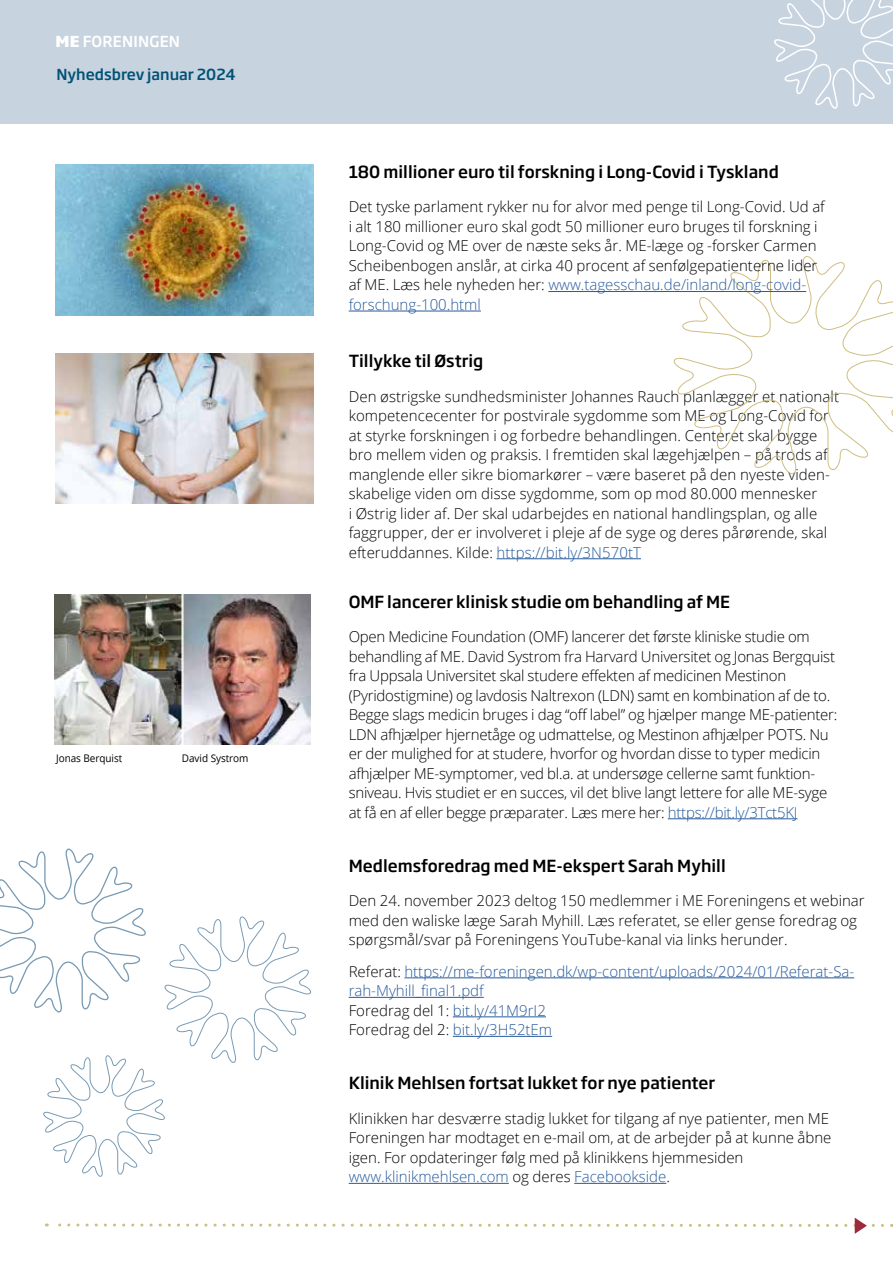
<style>
.page{position:relative;width:893px;height:1263px;background:#fff}
.page>*{position:absolute;margin:0;border:0;box-sizing:border-box;transform-origin:0 0}
.t1{font:500 16.5px "Soho Gothic Pro";color:#000}
.t2{font:300 15px/19.5px "Open Sans";color:#000}
.t3{font:300 15px/19.5px "Open Sans";color:#275b9b}
.t4{font:500 15px "Soho Gothic Pro";color:#005275}
.t5{font:500 15px "Soho Gothic Pro";letter-spacing:.015em;color:#fff}
.t6{font:10.5px "Open Sans";letter-spacing:-.005em;color:#000;scale:.95 1}
.s1{font-weight:800}
.s2{color:#275b9b}
.s3{color:#000}
</style>
<div class="page">
<div style="left:0;top:0;width:893px;height:124px;background:#c8d3e0"></div>
<svg style="left:774px;top:0;width:119px;height:109px"></svg>
<hr style="left:497px;top:558px;width:144px;height:1px;background:#275b9b">
<hr style="left:349px;top:1183px;width:160px;height:1px;background:#275b9b">
<hr style="left:574px;top:1183px;width:92px;height:1px;background:#275b9b">
<svg style="left:46px;top:1217px;width:836px;height:17px"></svg>
<hr style="left:668px;top:818px;width:129px;height:1px;background:#275b9b">
<svg style="left:674px;top:256px;width:219px;height:219px"></svg>
<hr style="left:548px;top:291px;width:258px;height:1px;background:#275b9b">
<hr style="left:349px;top:311px;width:132px;height:1px;background:#275b9b">
<img style="left:56px;top:165px;width:257px;height:150px">
<svg style="left:0;top:848px;width:311px;height:329px"></svg>
<img style="left:54px;top:595px;width:257px;height:150px">
<img style="left:55px;top:353px;width:258px;height:151px">
<hr style="left:404px;top:977px;width:450px;height:1px;background:#275b9b">
<hr style="left:349px;top:997px;width:135px;height:1px;background:#275b9b">
<hr style="left:453px;top:1016px;width:93px;height:1px;background:#275b9b">
<hr style="left:453px;top:1036px;width:99px;height:1px;background:#275b9b">
<p class="t5" style="left:55px;top:30px;width:126px"><span class="s1">ME</span> FORENINGEN</p>
<p class="t4" style="left:56px;top:62px;width:181px">Nyhedsbrev januar 2024</p>
<p class="t6" style="left:56px;top:751px;width:71px">Jonas Berquist</p>
<p class="t6" style="left:182px;top:751px;width:72px">David Systrom</p>
<p class="t1" style="left:349px;top:159px;width:432px">180 millioner euro til forskning i Long-Covid i Tyskland</p>
<p class="t2" style="left:349px;top:197px;width:478px">Det tyske parlament rykker nu for alvor med penge til Long-Covid. Ud af i alt 180 millioner euro skal godt 50 millioner euro bruges til forskning i Long-Covid og ME over de næste seks år. ME-læge og -forsker Carmen Scheibenbogen anslår, at cirka 40 procent af senfølgepatienterne lider af ME. Læs hele nyheden her: <span class="s2">www.tagesschau.de/inland/long-covid&shy;forschung-100.html</span></p>
<p class="t1" style="left:349px;top:348px;width:136px">Tillykke til Østrig</p>
<p class="t2" style="left:349px;top:386px;width:492px">Den østrigske sundhedsminister Johannes Rauch planlægger et nationalt kompetencecenter for postvirale sygdomme som ME og Long-Covid for at styrke forskningen i og forbedre behandlingen. Centeret skal bygge bro mellem viden og praksis. I fremtiden skal lægehjælpen – på trods af manglende eller sikre biomarkører – være baseret på den nyeste viden&shy;skabelige viden om disse sygdomme, som op mod 80.000 mennesker<br>i Østrig lider af. Der skal udarbejdes en national handlingsplan, og alle faggrupper, der er involveret i pleje af de syge og deres pårørende, skal efteruddannes. Kilde: <span class="s2">https://bit.ly/3N570tT</span></p>
<p class="t1" style="left:349px;top:588px;width:383px">OMF lancerer klinisk studie om behandling af ME</p>
<p class="t2" style="left:349px;top:626px;width:490px">Open Medicine Foundation (OMF) lancerer det første kliniske studie om behandling af ME. David Systrom fra Harvard Universitet og Jonas Bergquist fra Uppsala Universitet skal studere effekten af medicinen Mestinon (Pyridostigmine) og lavdosis Naltrexon (LDN) samt en kombination af de to.<br>Begge slags medicin bruges i dag “off label” og hjælper mange ME-patienter:<br>LDN afhjælper hjernetåge og udmattelse, og Mestinon afhjælper POTS. Nu er der mulighed for at studere, hvorfor og hvordan disse to typer medicin afhjælper ME-symptomer, ved bl.a. at undersøge cellerne samt funktion&shy;sniveau. Hvis studiet er en succes, vil det blive langt lettere for alle ME-syge at få en af eller begge præparater. Læs mere her: <span class="s2">https://bit.ly/3Tct5KJ</span></p>
<p class="t1" style="left:349px;top:853px;width:379px">Medlemsforedrag med ME-ekspert Sarah Myhill</p>
<p class="t2" style="left:349px;top:891px;width:517px">Den 24. november 2023 deltog 150 medlemmer i ME Foreningens et webinar med den waliske læge Sarah Myhill. Læs referatet, se eller gense foredrag og spørgsmål/svar på Foreningens YouTube-kanal via links herunder.</p>
<p class="t3" style="left:349px;top:961px;width:507px"><span class="s3">Referat:</span> https://me-foreningen.dk/wp-content/uploads/2024/01/Referat-Sa&shy;rah-Myhill_final1.pdf<br><span class="s3">Foredrag del 1:</span> bit.ly/41M9rI2<br><span class="s3">Foredrag del 2:</span> bit.ly/3H52tEm</p>
<p class="t1" style="left:349px;top:1070px;width:368px">Klinik Mehlsen fortsat lukket for nye patienter</p>
<p class="t2" style="left:349px;top:1108px;width:484px">Klinikken har desværre stadig lukket for tilgang af nye patienter, men ME Foreningen har modtaget en e-mail om, at de arbejder på at kunne åbne igen. For opdateringer følg med på klinikkens hjemmesiden <span class="s2">www.klinikmehlsen.com</span> og deres <span class="s2">Facebookside</span>.</p>
</div>
